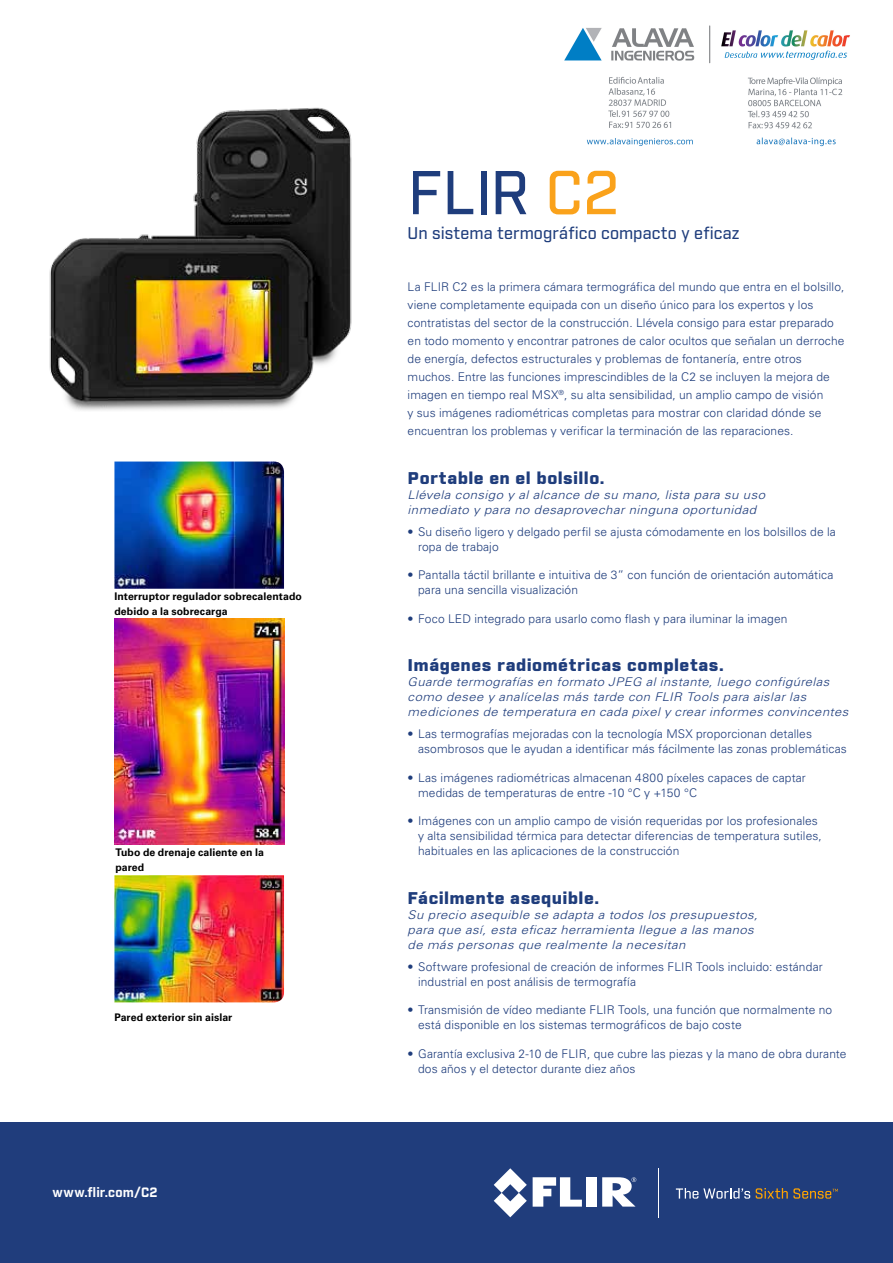
<style>
.page{position:relative;width:893px;height:1263px;background:#fff}
.page>*{position:absolute;margin:0;border:0;box-sizing:border-box;transform-origin:0 0}
.t1{font:500 60px "Industry";color:#1f3d7c}
.t2{font:900 16.5px "Industry";letter-spacing:.025em;color:#1f3d7c;scale:1.1 1}
.t3{font:500 16.5px "Industry";letter-spacing:.01em;color:#1f3d7c}
.t4{font:700 13.2px "Industry";letter-spacing:.02em;color:#fff}
.t5{font:300 12px/15px "Univers LT Std";letter-spacing:.01em;color:#1f3d7c}
.t6{font:italic 300 12px/15px "Univers LT Std";letter-spacing:.035em;color:#1f3d7c;scale:1.1 1}
.t7{font:italic 300 12px/15px "Univers LT Std";letter-spacing:.035em;color:#1f3d7c;scale:1.09 1}
.t8{font:700 10.5px/15px "Univers LT Std";letter-spacing:.005em;color:#000}
.s1{color:#faa21b}
</style>
<div class="page">
<img style="left:114px;top:619px;width:170px;height:226px">
<img style="left:114px;top:875px;width:170px;height:127px">
<img style="left:114px;top:461px;width:170px;height:128px">
<img style="left:49px;top:107px;width:303px;height:304px">
<div style="left:0;top:1123px;width:893px;height:140px;background:#203d7c"></div>
<svg style="left:533px;top:1177px;width:49px;height:30px"></svg>
<div style="left:587px;top:1177px;width:10px;height:29px;background:#fff"></div>
<svg style="left:494px;top:1168px;width:33px;height:49px"></svg>
<svg style="left:602px;top:1177px;width:34px;height:29px"></svg>
<svg style="left:676px;top:1188px;width:74px;height:10px"></svg>
<svg style="left:756px;top:1188px;width:82px;height:10px"></svg>
<hr style="left:658px;top:1168px;width:1px;height:49px;background:#fff">
<img style="left:564px;top:25px;width:286px;height:122px">
<p class="t8" style="left:114px;top:589px;width:189px">Interruptor regulador sobrecalentado debido a la sobrecarga</p>
<p class="t8" style="left:116px;top:845px;width:150px">Tubo de drenaje caliente en la pared</p>
<p class="t8" style="left:114px;top:1010px;width:119px">Pared exterior sin aislar</p>
<p class="t4" style="left:53px;top:1184px;width:106px">www.flir.com/C2</p>
<h1 class="t1" style="left:408px;top:157px;width:213px">FLIR <span class="s1">C2</span></h1>
<h2 class="t3" style="left:408px;top:224px;width:334px">Un sistema termográfico compacto y eficaz</h2>
<p class="t5" style="left:408px;top:278px;width:438px;line-height:18px">La FLIR C2 es la primera cámara termográfica del mundo que entra en el bolsillo, viene completamente equipada con un diseño único para los expertos y los contratistas del sector de la construcción. Llévela consigo para estar preparado en todo momento y encontrar patrones de calor ocultos que señalan un derroche de energía, defectos estructurales y problemas de fontanería, entre otros muchos. Entre las funciones imprescindibles de la C2 se incluyen la mejora de imagen en tiempo real MSX<sup>®</sup>, su alta sensibilidad, un amplio campo de visión<br>y sus imágenes radiométricas completas para mostrar con claridad dónde se encuentran los problemas y verificar la terminación de las reparaciones.</p>
<h2 class="t2" style="left:408px;top:468px;width:181px">Portable en el bolsillo.</h2>
<p class="t6" style="left:408px;top:487px;width:326px">Llévela consigo y al alcance de su mano, lista para su uso inmediato y para no desaprovechar ninguna oportunidad</p>
<p class="t5" style="left:418px;top:524px;width:419px;text-indent:-10px">• Su diseño ligero y delgado perfil se ajusta cómodamente en los bolsillos de la ropa de trabajo</p>
<p class="t5" style="left:418px;top:567px;width:417px;text-indent:-10px">• Pantalla táctil brillante e intuitiva de 3” con función de orientación automática para una sencilla visualización</p>
<p class="t5" style="left:408px;top:611px;width:381px">• Foco LED integrado para usarlo como flash y para iluminar la imagen</p>
<h2 class="t2" style="left:408px;top:655px;width:289px">Imágenes radiométricas completas.</h2>
<p class="t7" style="left:408px;top:675px;width:406px">Guarde termografías en formato JPEG al instante, luego configúrelas como desee y analícelas más tarde con FLIR Tools para aislar las mediciones de temperatura en cada pixel y crear informes convincentes</p>
<p class="t5" style="left:418px;top:726px;width:430px;text-indent:-10px">• Las termografías mejoradas con la tecnología MSX proporcionan detalles asombrosos que le ayudan a identificar más fácilmente las zonas problemáticas</p>
<p class="t5" style="left:418px;top:770px;width:389px;text-indent:-10px">• Las imágenes radiométricas almacenan 4800 píxeles capaces de captar medidas de temperaturas de entre -10 °C y +150 °C</p>
<p class="t5" style="left:418px;top:813px;width:405px;text-indent:-10px">• Imágenes con un amplio campo de visión requeridas por los profesionales y alta sensibilidad térmica para detectar diferencias de temperatura sutiles, habituales en las aplicaciones de la construcción</p>
<h2 class="t2" style="left:408px;top:888px;width:176px">Fácilmente asequible.</h2>
<p class="t6" style="left:408px;top:907px;width:320px">Su precio asequible se adapta a todos los presupuestos, para que así, esta eficaz herramienta llegue a las manos de más personas que realmente la necesitan</p>
<p class="t5" style="left:418px;top:959px;width:406px;text-indent:-10px">• Software profesional de creación de informes FLIR Tools incluido: estándar industrial en post análisis de termografía</p>
<p class="t5" style="left:418px;top:1002px;width:415px;text-indent:-10px">• Transmisión de vídeo mediante FLIR Tools, una función que normalmente no está disponible en los sistemas termográficos de bajo coste</p>
<p class="t5" style="left:418px;top:1046px;width:430px;text-indent:-11px">• Garantía exclusiva 2-10 de FLIR, que cubre las piezas y la mano de obra durante dos años y el detector durante diez años</p>
</div>
